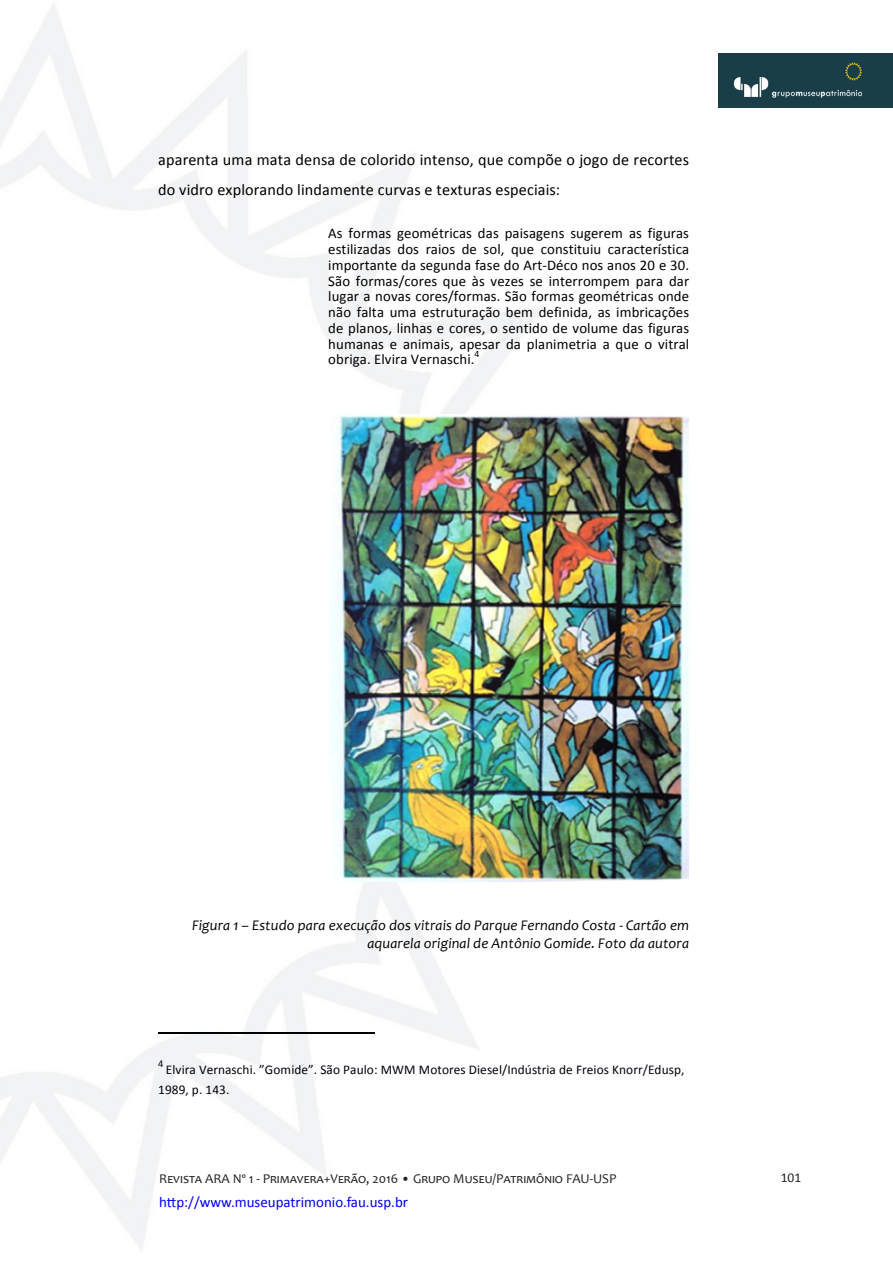
<style>
.page{position:relative;width:893px;height:1263px;background:#fff}
.page>*{position:absolute;margin:0;border:0;box-sizing:border-box;transform-origin:0 0}
.t1{font:16.2px/29.8px "Calibri";letter-spacing:.01em;color:#000}
.t2{font:15px "Calibri";color:#00f}
.t3{font:14.7px/15.8px "Calibri";letter-spacing:.01em;color:#000;text-align:justify}
.t4{font:italic 14.7px/18px "Candara";letter-spacing:.005em;color:#000;text-align:right}
.t5{font:13.5px "Candara";color:#231f20}
.t6{font:13.5px "Calibri";color:#231f20}
.t7{font:13.35px/19.5px "Calibri";letter-spacing:.005em;color:#00000a}
.t8{font:10.5px "Calibri";color:#00000a}
.t9{font:9.75px "Calibri";color:#000}
</style>
<div class="page">
<img style="left:0;top:3px;width:570px;height:1247px">
<img style="left:719px;top:54px;width:174px;height:53px">
<hr style="left:158px;top:1032px;width:216px;height:1px;background:#000">
<img style="left:329px;top:415px;width:359px;height:466px">
<p class="t1" style="left:158px;top:145px;width:532px">aparenta uma mata densa de colorido intenso, que compõe o jogo de recortes do vidro explorando lindamente curvas e texturas especiais:</p>
<p class="t3" style="left:328px;top:226px;width:362px">As formas geométricas das paisagens sugerem as figuras estilizadas dos raios de sol, que constituiu característica importante da segunda fase do Art--‐Déco nos anos 20 e 30.<br>São formas/cores que às vezes se interrompem para dar lugar a novas cores/formas. São formas geométricas onde não falta uma estruturação bem definida, as imbricações de planos, linhas e cores, o sentido de volume das figuras humanas e animais, apesar da planimetria a que o vitral obriga. Elvira Vernaschi.</p>
<p class="t9" style="left:475px;top:347px;width:6px">4</p>
<p class="t4" style="left:192px;top:916px;width:499px">Figura 1 – Estudo para execução dos vitrais do Parque Fernando Costa --‐ Cartão em aquarela original de Antônio Gomide. Foto da autora</p>
<p class="t8" style="left:158px;top:1056px;width:7px">4</p>
<p class="t7" style="left:158px;top:1060px;width:528px;text-indent:8px">Elvira Vernaschi. ”Gomide”. São Paulo: MWM Motores Diesel/Indústria de Freios Knorr/Edusp,<br>1989, p. 143.</p>
<p class="t5" style="left:159px;top:1170px;width:459px">Revista ARA Nº 1 - Primavera+Verão, 2016 • Grupo Museu/Patrimônio FAU-USP</p>
<p class="t6" style="left:781px;top:1168px;width:22px">101</p>
<p class="t2" style="left:159px;top:1193px;width:250px">http://www.museupatrimonio.fau.usp.br</p>
</div>
